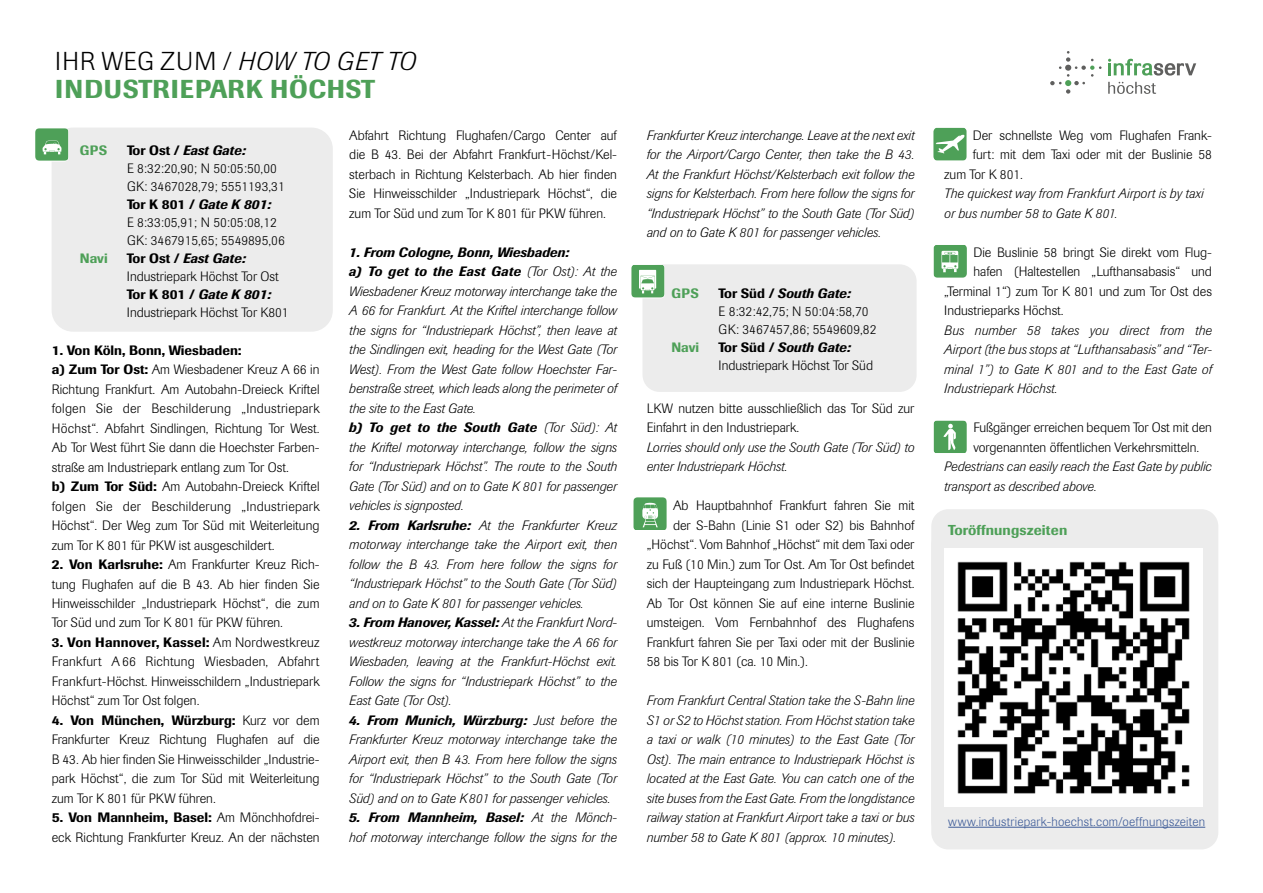
<style>
.page{position:relative;width:1263px;height:893px;background:#fff}
.page>*{position:absolute;margin:0;border:0;box-sizing:border-box;transform-origin:0 0}
.t1{font:500 25.65px/27.5px "Imago BQ";letter-spacing:.025em;color:#4ea058}
.t2{font:500 14.25px "Imago BQ";letter-spacing:.01em;color:#4ea058}
.t3{font:300 13.5px/19.5px "Imago BQ";color:#000}
.t4{font:italic 300 13.5px/19.5px "Imago BQ";color:#000;text-align:justify}
.t5{font:500 13.5px "Imago BQ";color:#4ea058}
.t6{font:300 12.75px "Imago BQ";letter-spacing:.015em;color:#3d5b98}
.s1{font-weight:300;color:#000}
.s2{font-weight:300;font-style:italic;color:#000}
.s3{font-weight:500}
.s4{font-weight:500;font-style:italic}
</style>
<div class="page">
<div style="left:642px;top:264px;width:274px;height:128px;background:#ececec;border-radius:17px"></div>
<div style="left:52px;top:128px;width:281px;height:204px;background:#ececec;border-radius:21px"></div>
<svg style="left:35px;top:128px;width:34px;height:34px"></svg>
<img style="left:35px;top:128px;width:33px;height:33px">
<svg style="left:631px;top:264px;width:34px;height:34px"></svg>
<img style="left:631px;top:265px;width:33px;height:33px">
<img style="left:633px;top:497px;width:34px;height:33px">
<svg style="left:933px;top:128px;width:34px;height:33px"></svg>
<img style="left:933px;top:128px;width:33px;height:32px">
<svg style="left:933px;top:244px;width:34px;height:35px"></svg>
<img style="left:934px;top:245px;width:33px;height:33px">
<svg style="left:933px;top:420px;width:34px;height:34px"></svg>
<img style="left:934px;top:421px;width:33px;height:32px">
<div style="left:931px;top:509px;width:287px;height:340px;background:#ececec;border-radius:17px"></div>
<hr style="left:948px;top:827px;width:257px;height:1px;background:#3d5b98">
<img style="left:944px;top:549px;width:258px;height:258px">
<svg style="left:1108px;top:59px;width:88px;height:17px"></svg>
<svg style="left:1108px;top:82px;width:48px;height:12px"></svg>
<svg style="left:1050px;top:51px;width:51px;height:43px"></svg>
<h1 class="t1" style="left:55px;top:48px;width:362px"><span class="s1">IHR WEG ZUM /</span> <span class="s2">HOW TO GET TO<br></span>INDUSTRIEPARK HÖCHST</h1>
<p class="t5" style="left:80px;top:142px;width:29px">GPS</p>
<p class="t3" style="left:127px;top:142px;width:159px;line-height:18px"><span class="s3">Tor Ost /</span> <span class="s4">East Gate:<br></span>E 8:32:20,90; N 50:05:50,00<br>GK: 3467028,79; 5551193,31<br><span class="s3">Tor K 801 /</span> <span class="s4">Gate K 801:<br></span>E 8:33:05,91; N 50:05:08,12<br>GK: 3467915,65; 5549895,06</p>
<p class="t5" style="left:80px;top:250px;width:29px">Navi</p>
<p class="t3" style="left:127px;top:250px;width:163px;line-height:18px"><span class="s3">Tor Ost /</span> <span class="s4">East Gate:<br></span>Industriepark Höchst Tor Ost<br><span class="s3">Tor K 801 /</span> <span class="s4">Gate K 801:<br></span>Industriepark Höchst Tor K801</p>
<p class="t3" style="left:52px;top:340px;width:269px"><span class="s3">1. Von Köln, Bonn, Wiesbaden:<br>a) Zum Tor Ost:</span> Am Wiesbadener Kreuz A 66 in Richtung Frankfurt. Am Autobahn-Dreieck Kriftel folgen Sie der Beschilderung „Industriepark Höchst“. Abfahrt Sindlingen, Richtung Tor West.<br>Ab Tor West führt Sie dann die Hoechster Farben&shy;straße am Industriepark entlang zum Tor Ost.<br><span class="s3">b) Zum Tor Süd:</span> Am Autobahn-Dreieck Kriftel folgen Sie der Beschilderung „Industriepark Höchst“. Der Weg zum Tor Süd mit Weiterleitung zum Tor K 801 für PKW ist ausgeschildert.</p>
<p class="t3" style="left:52px;top:555px;width:269px;text-align:justify"><span class="s3">2. Von Karlsruhe:</span> Am Frankfurter Kreuz Rich&shy;tung Flughafen auf die B 43. Ab hier finden Sie Hinweisschilder „Industriepark Höchst“, die zum Tor Süd und zum Tor K 801 für PKW führen.</p>
<p class="t3" style="left:52px;top:633px;width:269px;text-align:justify"><span class="s3">3. Von Hannover, Kassel:</span> Am Nordwestkreuz Frankfurt A 66 Richtung Wiesbaden, Abfahrt Frankfurt-Höchst. Hinweisschildern „Industriepark Höchst“ zum Tor Ost folgen.</p>
<p class="t3" style="left:52px;top:711px;width:269px;text-align:justify"><span class="s3">4. Von München, Würzburg:</span> Kurz vor dem Frankfurter Kreuz Richtung Flughafen auf die B 43. Ab hier finden Sie Hinweisschilder „Industrie&shy;park Höchst“, die zum Tor Süd mit Weiterleitung zum Tor K 801 für PKW führen.</p>
<p class="t3" style="left:52px;top:808px;width:269px"><span class="s3">5. Von Mannheim, Basel:</span> Am Mönchhofdrei&shy;eck Richtung Frankfurter Kreuz. An der nächsten</p>
<p class="t3" style="left:349px;top:126px;width:269px;text-align:justify">Abfahrt Richtung Flughafen/Cargo Center auf die B 43. Bei der Abfahrt Frankfurt-Höchst/Kel&shy;sterbach in Richtung Kelsterbach. Ab hier finden Sie Hinweisschilder „Industriepark Höchst“, die zum Tor Süd und zum Tor K 801 für PKW führen.</p>
<p class="t4" style="left:349px;top:242px;width:269px;text-align:left"><span class="s3">1. From Cologne, Bonn, Wiesbaden:<br>a) To get to the East Gate</span> (Tor Ost): At the Wiesbadener Kreuz motorway interchange take the A 66 for Frankfurt. At the Kriftel interchange follow the signs for “Industriepark Höchst”, then leave at the Sindlingen exit, heading for the West Gate (Tor West). From the West Gate follow Hoechster Far&shy;benstraße street, which leads along the perimeter of the site to the East Gate.<br><span class="s3">b) To get to the South Gate</span> (Tor Süd): At the Kriftel motorway interchange, follow the signs for “Industriepark Höchst”. The route to the South Gate (Tor Süd) and on to Gate K 801 for passenger vehicles is signposted.</p>
<p class="t4" style="left:349px;top:515px;width:269px"><span class="s3">2. From Karlsruhe:</span> At the Frankfurter Kreuz motorway interchange take the Airport exit, then follow the B 43. From here follow the signs for “Industriepark Höchst” to the South Gate (Tor Süd) and on to Gate K 801 for passenger vehicles.</p>
<p class="t4" style="left:349px;top:613px;width:269px"><span class="s3">3. From Hanover, Kassel:</span> At the Frankfurt Nord&shy;westkreuz motorway interchange take the A 66 for Wiesbaden, leaving at the Frankfurt-Höchst exit.<br>Follow the signs for “Industriepark Höchst” to the East Gate (Tor Ost).</p>
<p class="t4" style="left:349px;top:710px;width:269px"><span class="s3">4. From Munich, Würzburg:</span> Just before the Frankfurter Kreuz motorway interchange take the Airport exit, then B 43. From here follow the signs for “Industriepark Höchst” to the South Gate (Tor Süd) and on to Gate K801 for passenger vehicles.</p>
<p class="t4" style="left:349px;top:808px;width:269px"><span class="s3">5. From Mannheim, Basel:</span> At the Mönch&shy;hof motorway interchange follow the signs for the</p>
<p class="t4" style="left:647px;top:125px;width:269px">Frankfurter Kreuz interchange. Leave at the next exit for the Airport/Cargo Center, then take the B 43.<br>At the Frankfurt Höchst/Kelsterbach exit follow the signs for Kelsterbach. From here follow the signs for “Industriepark Höchst” to the South Gate (Tor Süd) and on to Gate K 801 for passenger vehicles.</p>
<p class="t5" style="left:671px;top:285px;width:29px">GPS</p>
<p class="t3" style="left:719px;top:285px;width:159px;line-height:18px"><span class="s3">Tor Süd /</span> <span class="s4">South Gate:<br></span>E 8:32:42,75; N 50:04:58,70<br>GK: 3467457,86; 5549609,82</p>
<p class="t5" style="left:671px;top:339px;width:29px">Navi</p>
<p class="t3" style="left:719px;top:339px;width:156px;line-height:18px"><span class="s3">Tor Süd /</span> <span class="s4">South Gate:<br></span>Industriepark Höchst Tor Süd</p>
<p class="t3" style="left:647px;top:398px;width:269px">LKW nutzen bitte ausschließlich das Tor Süd zur<br>Einfahrt in den Industriepark.</p>
<p class="t4" style="left:647px;top:437px;width:269px">Lorries should only use the South Gate (Tor Süd) to enter Industriepark Höchst.</p>
<p class="t3" style="left:673px;top:496px;width:243px">Ab Hauptbahnhof Frankfurt fahren Sie mit</p>
<p class="t3" style="left:673px;top:515px;width:243px">der S-Bahn (Linie S1 oder S2) bis Bahnhof</p>
<p class="t3" style="left:647px;top:535px;width:269px">„Höchst“. Vom Bahnhof „Höchst“ mit dem Taxi oder</p>
<p class="t3" style="left:647px;top:554px;width:269px">zu Fuß (10 Min.) zum Tor Ost. Am Tor Ost befindet</p>
<p class="t3" style="left:647px;top:574px;width:269px">sich der Haupteingang zum Industriepark Höchst.</p>
<p class="t3" style="left:647px;top:593px;width:269px">Ab Tor Ost können Sie auf eine interne Buslinie</p>
<p class="t3" style="left:647px;top:613px;width:269px">umsteigen. Vom Fernbahnhof des Flughafens</p>
<p class="t3" style="left:647px;top:632px;width:269px">Frankfurt fahren Sie per Taxi oder mit der Buslinie</p>
<p class="t3" style="left:647px;top:652px;width:163px">58 bis Tor K 801 (ca. 10 Min.).</p>
<p class="t4" style="left:647px;top:691px;width:269px">From Frankfurt Central Station take the S-Bahn line S1 or S2 to Höchst station. From Höchst station take a taxi or walk (10 minutes) to the East Gate (Tor Ost). The main entrance to Industriepark Höchst is located at the East Gate. You can catch one of the site buses from the East Gate. From the longdistance railway station at Frankfurt Airport take a taxi or bus number 58 to Gate K 801 (approx. 10 minutes).</p>
<p class="t3" style="left:973px;top:125px;width:240px">Der schnellste Weg vom Flughafen Frank-</p>
<p class="t3" style="left:973px;top:145px;width:241px">furt: mit dem Taxi oder mit der Buslinie 58</p>
<p class="t3" style="left:944px;top:164px;width:80px">zum Tor K 801.</p>
<p class="t4" style="left:944px;top:183px;width:261px">The quickest way from Frankfurt Airport is by taxi or bus number 58 to Gate K 801.</p>
<p class="t3" style="left:973px;top:242px;width:240px">Die Buslinie 58 bringt Sie direkt vom Flug-</p>
<p class="t3" style="left:973px;top:262px;width:240px">hafen (Haltestellen „Lufthansabasis“ und</p>
<p class="t3" style="left:944px;top:281px;width:269px">„Terminal 1“) zum Tor K 801 und zum Tor Ost des</p>
<p class="t3" style="left:944px;top:301px;width:121px">Industrieparks Höchst.</p>
<p class="t4" style="left:944px;top:320px;width:269px">Bus number 58 takes you direct from the Airport (the bus stops at “Lufthansabasis” and “Ter&shy;minal 1”) to Gate K 801 and to the East Gate of Industriepark Höchst.</p>
<p class="t3" style="left:973px;top:418px;width:240px">Fußgänger erreichen bequem Tor Ost mit den vorgenannten öffentlichen Verkehrsmitteln.</p>
<p class="t4" style="left:944px;top:456px;width:269px">Pedestrians can easily reach the East Gate by public transport as described above.</p>
<p class="t2" style="left:948px;top:521px;width:121px">Toröffnungszeiten</p>
<p class="t6" style="left:948px;top:814px;width:258px">www.industriepark-hoechst.com/oeffnungszeiten</p>
</div>
